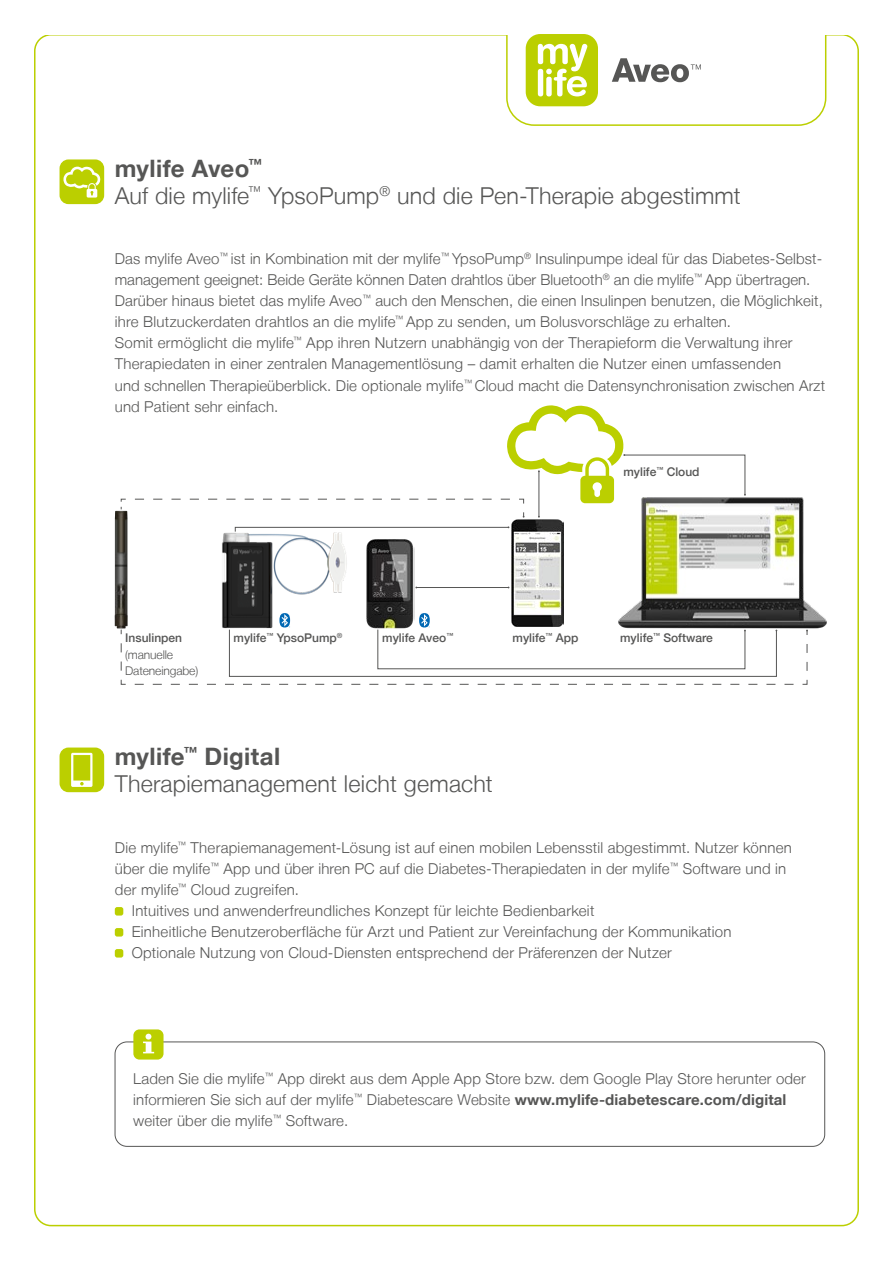
<style>
.page{position:relative;width:893px;height:1263px;background:#fff}
.page>*{position:absolute;margin:0;border:0;box-sizing:border-box;transform-origin:0 0}
.t1{font:700 24px "Helvetica Neue LT";letter-spacing:.015em;color:#565655}
.t2{font:300 23.25px "Helvetica Neue LT";letter-spacing:.01em;color:#565655}
.t3{font:300 15px/21px "Helvetica Neue LT";letter-spacing:.01em;color:#565655}
.t4{font:500 12px "Helvetica Neue LT";color:#565655}
.t5{font:300 12px/16.4px "Helvetica Neue LT";letter-spacing:-.01em;color:#565655}
.s1{font-weight:700}
</style>
<div class="page">
<img style="left:366px;top:539px;width:49px;height:74px">
<svg style="left:506px;top:34px;width:320px;height:92px"></svg>
<div style="left:60px;top:159px;width:44px;height:45px;background:#bbcf00;border-radius:9px"></div>
<svg style="left:63px;top:166px;width:38px;height:32px"></svg>
<div style="left:115px;top:907px;width:8px;height:8px;background:#bbcf00;border-radius:2px"></div>
<div style="left:115px;top:928px;width:8px;height:8px;background:#bbcf00;border-radius:2px"></div>
<div style="left:115px;top:949px;width:8px;height:8px;background:#bbcf00;border-radius:2px"></div>
<div style="left:115px;top:1042px;width:710px;height:104px;border:1px solid #565655;border-radius:12px"></div>
<div style="left:133px;top:1029px;width:31px;height:30px;background:#bbcf00;border-radius:6px"></div>
<svg style="left:143px;top:1034px;width:11px;height:19px"></svg>
<hr style="left:416px;top:587px;width:93px;height:1px;background:#565655">
<img style="left:222px;top:527px;width:125px;height:86px">
<img style="left:511px;top:520px;width:53px;height:93px">
<svg style="left:121px;top:405px;width:625px;height:113px"></svg>
<svg style="left:235px;top:526px;width:274px;height:6px"></svg>
<img style="left:114px;top:505px;width:17px;height:125px">
<img style="left:590px;top:474px;width:237px;height:155px">
<svg style="left:121px;top:613px;width:687px;height:72px"></svg>
<div style="left:60px;top:747px;width:44px;height:45px;background:#bbcf00;border-radius:9px"></div>
<svg style="left:71px;top:753px;width:22px;height:34px"></svg>
<h1 class="t1" style="left:115px;top:153px;width:149px">mylife Aveo<sup>™</sup></h1>
<h2 class="t2" style="left:115px;top:181px;width:627px">Auf die mylife<sup>™</sup> YpsoPump<sup>®</sup> und die Pen-Therapie abgestimmt</h2>
<p class="t3" style="left:115px;top:248px;width:712px">Das mylife Aveo<sup>™</sup> ist in Kombination mit der mylife<sup>™</sup> YpsoPump<sup>®</sup> Insulinpumpe ideal für das Diabetes-Selbst&shy;management geeignet: Beide Geräte können Daten drahtlos über Bluetooth<sup>®</sup> an die mylife<sup>™</sup> App übertragen.<br>Darüber hinaus bietet das mylife Aveo<sup>™</sup> auch den Menschen, die einen Insulinpen benutzen, die Möglichkeit, ihre Blutzuckerdaten drahtlos an die mylife<sup>™</sup> App zu senden, um Bolusvorschläge zu erhalten.<br>Somit ermöglicht die mylife<sup>™</sup> App ihren Nutzern unabhängig von der Therapieform die Verwaltung ihrer Therapiedaten in einer zentralen Managementlösung – damit erhalten die Nutzer einen umfassenden<br>und schnellen Therapieüberblick. Die optionale mylife<sup>™</sup> Cloud macht die Datensynchronisation zwischen Arzt und Patient sehr einfach.</p>
<p class="t4" style="left:623px;top:465px;width:78px">mylife<sup>™</sup> Cloud</p>
<p class="t4" style="left:125px;top:631px;width:58px">Insulinpen</p>
<p class="t5" style="left:125px;top:646px;width:75px">(manuelle<br>Dateneingabe)</p>
<p class="t4" style="left:234px;top:631px;width:110px">mylife<sup>™</sup> YpsoPump<sup>®</sup></p>
<p class="t4" style="left:382px;top:631px;width:72px">mylife Aveo<sup>™</sup></p>
<p class="t4" style="left:620px;top:631px;width:94px">mylife<sup>™</sup> Software</p>
<p class="t4" style="left:513px;top:631px;width:67px">mylife<sup>™</sup> App</p>
<h1 class="t1" style="left:115px;top:741px;width:167px">mylife<sup>™</sup> Digital</h1>
<h2 class="t2" style="left:115px;top:769px;width:380px">Therapiemanagement leicht gemacht</h2>
<p class="t3" style="left:115px;top:836px;width:678px">Die mylife<sup>™</sup> Therapiemanagement-Lösung ist auf einen mobilen Lebensstil abgestimmt. Nutzer können</p>
<p class="t3" style="left:115px;top:857px;width:673px">über die mylife<sup>™</sup> App und über ihren PC auf die Diabetes-Therapiedaten in der mylife<sup>™</sup> Software und in</p>
<p class="t3" style="left:115px;top:878px;width:186px">der mylife<sup>™</sup> Cloud zugreifen.</p>
<p class="t3" style="left:132px;top:899px;width:464px">Intuitives und anwenderfreundliches Konzept für leichte Bedienbarkeit</p>
<p class="t3" style="left:132px;top:920px;width:601px">Einheitliche Benutzeroberfläche für Arzt und Patient zur Vereinfachung der Kommunikation</p>
<p class="t3" style="left:132px;top:941px;width:542px">Optionale Nutzung von Cloud-Diensten entsprechend der Präferenzen der Nutzer</p>
<p class="t3" style="left:133px;top:1067px;width:674px">Laden Sie die mylife<sup>™</sup> App direkt aus dem Apple App Store bzw. dem Google Play Store herunter oder informieren Sie sich auf der mylife<sup>™</sup> Diabetescare Website <span class="s1">www.mylife-diabetescare.com/digital </span>weiter über die mylife<sup>™</sup> Software.</p>
</div>
